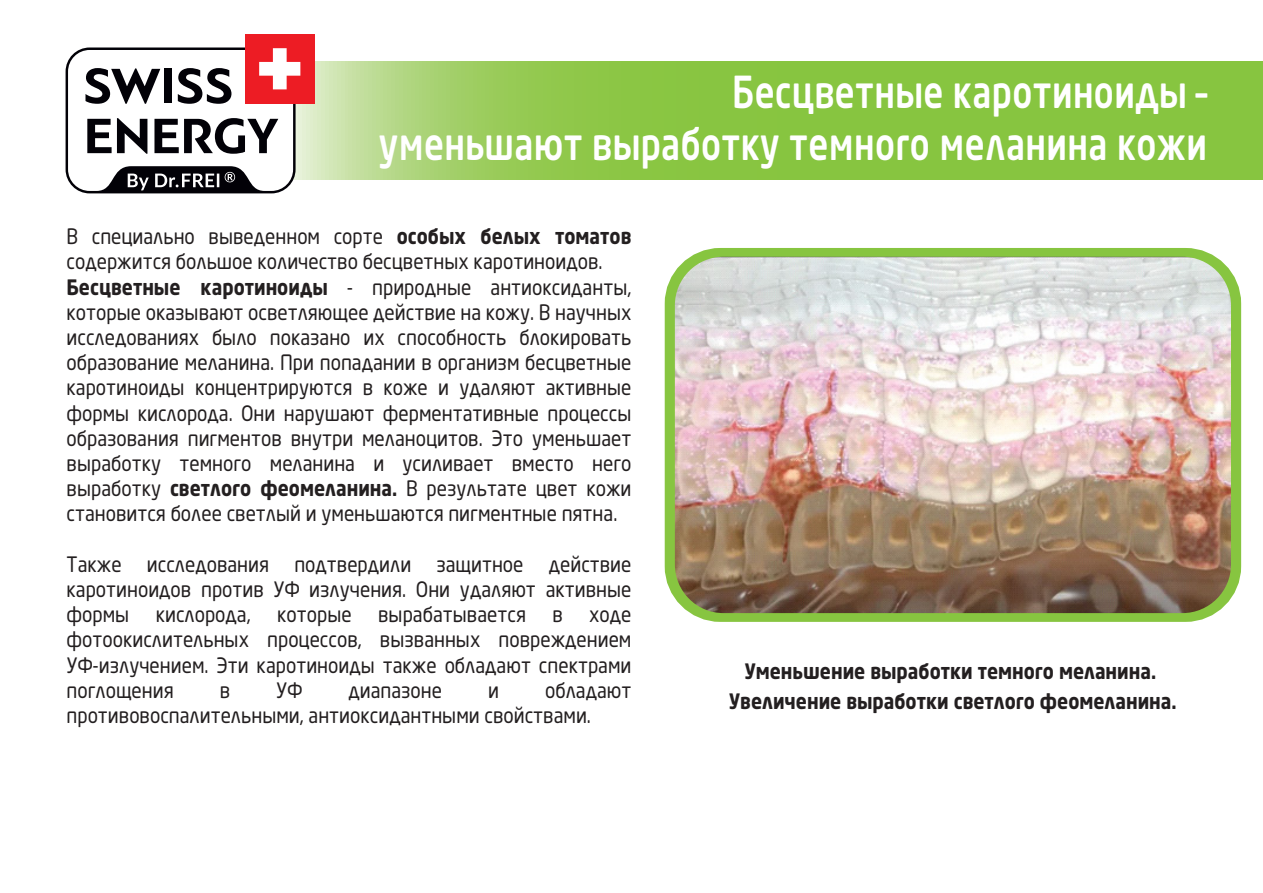
<style>
.page{position:relative;width:1263px;height:893px;background:#fff}
.page>*{position:absolute;margin:0;border:0;box-sizing:border-box;transform-origin:0 0}
.t1{font:500 43.5px/52.2px "Neo Sans Pro Cyr";letter-spacing:.01em;color:#fff;text-align:right;scale:.8 1}
.t2{font:21px/25.2px "Neo Sans Pro Cyr";color:#231f20;scale:.9 1}
.t3{font:700 21px/29.7px "Neo Sans Pro Cyr";color:#231f20;text-align:center;scale:.9 1}
.s1{font-weight:700}
</style>
<div class="page">
<svg style="left:300px;top:62px;width:963px;height:117px;background:#92c950"></svg>
<div style="left:245px;top:34px;width:69px;height:69px;background:#ed1c24"></div>
<svg style="left:66px;top:48px;width:234px;height:145px"></svg>
<div style="left:665px;top:248px;width:576px;height:374px;border:13px solid #fff;border-radius:49px"></div>
<img style="left:675px;top:257px;width:556px;height:356px">
<h1 class="t1" style="left:379px;top:65px;width:1037px">Бесцветные каротиноиды –<br>уменьшают выработку темного меланина кожи</h1>
<p class="t2" style="left:67px;top:224px;width:629px">В специально выведенном сорте <span class="s1">особых белых томатов </span>содержится большое количество бесцветных каротиноидов.<br><span class="s1">Бесцветные каротиноиды</span> - природные антиоксиданты, которые оказывают осветляющее действие на кожу. В научных исследованиях было показано их способность блокировать образование меланина. При попадании в организм бесцветные каротиноиды концентрируются в коже и удаляют активные формы кислорода. Они нарушают ферментативные процессы образования пигментов внутри меланоцитов. Это уменьшает выработку темного меланина и усиливает вместо него выработку <span class="s1">светлого феомеланина.</span> В результате цвет кожи становится более светлый и уменьшаются пигментные пятна.</p>
<p class="t2" style="left:67px;top:551px;width:629px;text-align:justify">Также исследования подтвердили защитное действие каротиноидов против УФ излучения. Они удаляют активные формы</p>
<p class="t2" style="left:156px;top:602px;width:107px">кислорода,</p>
<p class="t2" style="left:277px;top:602px;width:84px">которые</p>
<p class="t2" style="left:378px;top:602px;width:166px">вырабатывается</p>
<p class="t2" style="left:552px;top:602px;width:13px">в</p>
<p class="t2" style="left:67px;top:602px;width:629px;text-align:justify;text-indent:523px">ходе фотоокислительных процессов, вызванных повреждением УФ-излучением. Эти каротиноиды также обладают спектрами поглощения</p>
<p class="t2" style="left:67px;top:677px;width:629px;text-indent:479px">обладают противовоспалительными, антиоксидантными свойствами.</p>
<p class="t2" style="left:220px;top:677px;width:13px">в</p>
<p class="t2" style="left:276px;top:677px;width:30px">УФ</p>
<p class="t2" style="left:348px;top:677px;width:106px">диапазоне</p>
<p class="t2" style="left:488px;top:677px;width:14px">и</p>
<p class="t3" style="left:729px;top:656px;width:499px">Уменьшение выработки темного меланина.<br>Увеличение выработки светлого феомеланина.</p>
</div>
